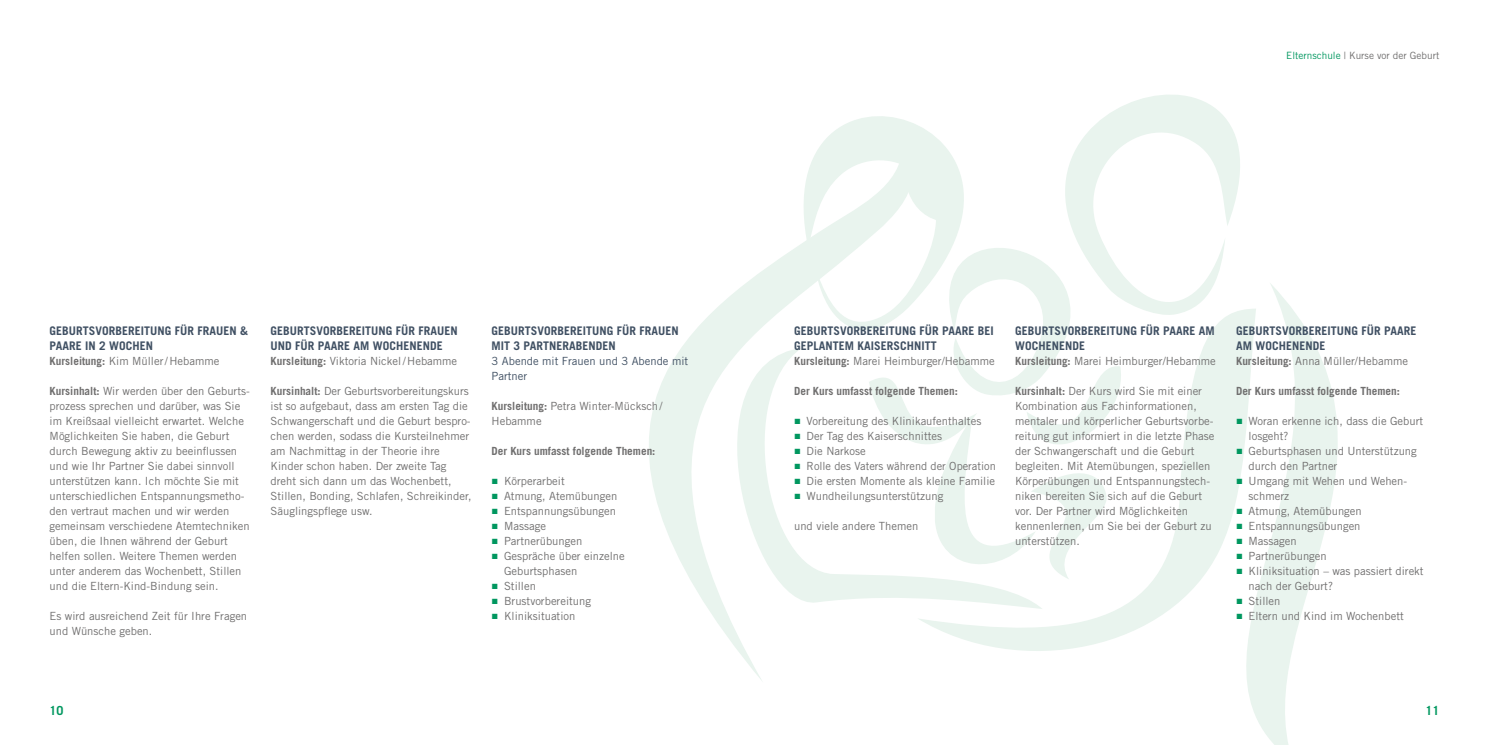
<style>
.page{position:relative;width:1489px;height:745px;background:#fff}
.page>*{position:absolute;margin:0;border:0;box-sizing:border-box;transform-origin:0 0}
.t1{font:700 12.5px "Trade Gothic LT Std";color:#00975f}
.t2{font:700 11.88px/15px "Trade Gothic LT Std";letter-spacing:.005em;color:#405063}
.t3{font:11.25px/15px "Trade Gothic LT Std";color:#706f6f}
.t4{font:700 11.25px "Trade Gothic LT Std";color:#706f6f}
.t5{font:11.25px/15px "Trade Gothic LT Std";color:#405063}
.t6{font:10px "Trade Gothic LT Std";color:#706f6f}
.s1{font-weight:700}
.s2{font-family:"Arial";color:#00975f}
.s3{color:#00975f}
</style>
<div class="page">
<svg style="left:1087px;top:95px;width:153px;height:213px"></svg>
<svg style="left:823px;top:116px;width:264px;height:70px"></svg>
<svg style="left:649px;top:143px;width:285px;height:538px"></svg>
<svg style="left:898px;top:149px;width:55px;height:73px;background:#ebf5f0"></svg>
<svg style="left:1160px;top:282px;width:178px;height:462px"></svg>
<svg style="left:683px;top:347px;width:234px;height:263px"></svg>
<svg style="left:917px;top:308px;width:338px;height:372px"></svg>
<svg style="left:911px;top:186px;width:240px;height:217px"></svg>
<svg style="left:868px;top:354px;width:261px;height:226px"></svg>
<p class="t2" style="left:50px;top:323px;width:200px">GEBURTSVORBEREITUNG FÜR FRAUEN &amp;<br>PAARE IN 2 WOCHEN</p>
<p class="t3" style="left:50px;top:353px;width:171px"><span class="s1">Kursleitung:</span> Kim Müller/Hebamme</p>
<p class="t3" style="left:50px;top:383px;width:202px"><span class="s1">Kursinhalt:</span> Wir werden über den Geburts&shy;prozess sprechen und darüber, was Sie im Kreißsaal vielleicht erwartet. Welche Möglichkeiten Sie haben, die Geburt durch Bewegung aktiv zu beeinflussen und wie Ihr Partner Sie dabei sinnvoll unterstützen kann. Ich möchte Sie mit unterschiedlichen Entspannungsmetho&shy;den vertraut machen und wir werden gemeinsam verschiedene Atemtechniken üben, die Ihnen während der Geburt helfen sollen. Weitere Themen werden unter anderem das Wochenbett, Stillen und die Eltern-Kind-Bindung sein.</p>
<p class="t3" style="left:50px;top:608px;width:199px">Es wird ausreichend Zeit für Ihre Fragen und Wünsche geben.</p>
<p class="t2" style="left:270px;top:323px;width:189px">GEBURTSVORBEREITUNG FÜR FRAUEN<br>UND FÜR PAARE AM WOCHENENDE</p>
<p class="t3" style="left:270px;top:353px;width:188px"><span class="s1">Kursleitung:</span> Viktoria Nickel/Hebamme</p>
<p class="t3" style="left:270px;top:383px;width:202px"><span class="s1">Kursinhalt:</span> Der Geburtsvorbereitungskurs ist so aufgebaut, dass am ersten Tag die Schwangerschaft und die Geburt bespro&shy;chen werden, sodass die Kursteilnehmer am Nachmittag in der Theorie ihre Kinder schon haben. Der zweite Tag dreht sich dann um das Wochenbett, Stillen, Bonding, Schlafen, Schreikinder, Säuglingspflege usw.</p>
<p class="t2" style="left:491px;top:323px;width:189px">GEBURTSVORBEREITUNG FÜR FRAUEN<br>MIT 3 PARTNERABENDEN</p>
<p class="t5" style="left:491px;top:353px;width:198px">3 Abende mit Frauen und 3 Abende mit<br>Partner</p>
<p class="t3" style="left:491px;top:398px;width:173px"><span class="s1">Kursleitung:</span> Petra Winter-Mücksch/<br>Hebamme</p>
<p class="t4" style="left:491px;top:444px;width:165px">Der Kurs umfasst folgende Themen:</p>
<p class="t3" style="left:491px;top:473px;width:75px"><span class="s2">■</span> Körperarbeit</p>
<p class="t3" style="left:491px;top:488px;width:127px"><span class="s2">■</span> Atmung, Atemübungen</p>
<p class="t3" style="left:491px;top:503px;width:126px"><span class="s2">■</span> Entspannungsübungen</p>
<p class="t3" style="left:491px;top:518px;width:56px"><span class="s2">■</span> Massage</p>
<p class="t3" style="left:491px;top:533px;width:92px"><span class="s2">■</span> Partnerübungen</p>
<p class="t3" style="left:504px;top:548px;width:122px;text-indent:-12px"><span class="s2">■</span> Gespräche über einzelne<br>Geburtsphasen</p>
<p class="t3" style="left:491px;top:578px;width:46px"><span class="s2">■</span> Stillen</p>
<p class="t3" style="left:491px;top:593px;width:101px"><span class="s2">■</span> Brustvorbereitung</p>
<p class="t3" style="left:491px;top:608px;width:85px"><span class="s2">■</span> Kliniksituation</p>
<p class="t6" style="left:1286px;top:49px;width:155px"><span class="s3">Elternschule</span> | Kurse vor der Geburt</p>
<p class="t2" style="left:794px;top:323px;width:201px">GEBURTSVORBEREITUNG FÜR PAARE BEI<br>GEPLANTEM KAISERSCHNITT</p>
<p class="t3" style="left:794px;top:353px;width:202px"><span class="s1">Kursleitung:</span> Marei Heimburger/Hebamme</p>
<p class="t4" style="left:794px;top:384px;width:165px">Der Kurs umfasst folgende Themen:</p>
<p class="t3" style="left:794px;top:413px;width:189px"><span class="s2">■</span> Vorbereitung des Klinikaufenthaltes</p>
<p class="t3" style="left:794px;top:428px;width:150px"><span class="s2">■</span> Der Tag des Kaiserschnittes</p>
<p class="t3" style="left:794px;top:443px;width:73px"><span class="s2">■</span> Die Narkose</p>
<p class="t3" style="left:794px;top:458px;width:203px"><span class="s2">■</span> Rolle des Vaters während der Operation</p>
<p class="t3" style="left:794px;top:473px;width:202px"><span class="s2">■</span> Die ersten Momente als kleine Familie</p>
<p class="t3" style="left:794px;top:488px;width:151px"><span class="s2">■</span> Wundheilungsunterstützung</p>
<p class="t3" style="left:794px;top:518px;width:126px">und viele andere Themen</p>
<p class="t2" style="left:1015px;top:323px;width:201px">GEBURTSVORBEREITUNG FÜR PAARE AM<br>WOCHENENDE</p>
<p class="t3" style="left:1015px;top:353px;width:202px"><span class="s1">Kursleitung:</span> Marei Heimburger/Hebamme</p>
<p class="t3" style="left:1015px;top:383px;width:201px"><span class="s1">Kursinhalt:</span> Der Kurs wird Sie mit einer Kombination aus Fachinformationen, mentaler und körperlicher Geburtsvorbe&shy;reitung gut informiert in die letzte Phase der Schwangerschaft und die Geburt begleiten. Mit Atemübungen, speziellen Körperübungen und Entspannungstech&shy;niken bereiten Sie sich auf die Geburt vor. Der Partner wird Möglichkeiten kennenlernen, um Sie bei der Geburt zu unterstützen.</p>
<p class="t2" style="left:1235px;top:323px;width:182px">GEBURTSVORBEREITUNG FÜR PAARE<br>AM WOCHENENDE</p>
<p class="t3" style="left:1235px;top:353px;width:173px"><span class="s1">Kursleitung:</span> Anna Müller/Hebamme</p>
<p class="t4" style="left:1235px;top:384px;width:165px">Der Kurs umfasst folgende Themen:</p>
<p class="t3" style="left:1248px;top:413px;width:176px;text-indent:-12px"><span class="s2">■</span> Woran erkenne ich, dass die Geburt losgeht?</p>
<p class="t3" style="left:1248px;top:443px;width:170px;text-indent:-12px"><span class="s2">■</span> Geburtsphasen und Unterstützung durch den Partner</p>
<p class="t3" style="left:1248px;top:473px;width:160px;text-indent:-12px"><span class="s2">■</span> Umgang mit Wehen und Wehen&shy;schmerz</p>
<p class="t3" style="left:1235px;top:503px;width:127px"><span class="s2">■</span> Atmung, Atemübungen</p>
<p class="t3" style="left:1235px;top:518px;width:126px"><span class="s2">■</span> Entspannungsübungen</p>
<p class="t3" style="left:1235px;top:533px;width:62px"><span class="s2">■</span> Massagen</p>
<p class="t3" style="left:1235px;top:548px;width:92px"><span class="s2">■</span> Partnerübungen</p>
<p class="t3" style="left:1248px;top:563px;width:176px;text-indent:-12px"><span class="s2">■</span> Kliniksituation – was passiert direkt nach der Geburt?</p>
<p class="t3" style="left:1235px;top:593px;width:46px"><span class="s2">■</span> Stillen</p>
<p class="t3" style="left:1235px;top:608px;width:169px"><span class="s2">■</span> Eltern und Kind im Wochenbett</p>
<p class="t1" style="left:50px;top:702px;width:15px">10</p>
<p class="t1" style="left:1425px;top:702px;width:15px">11</p>
</div>
